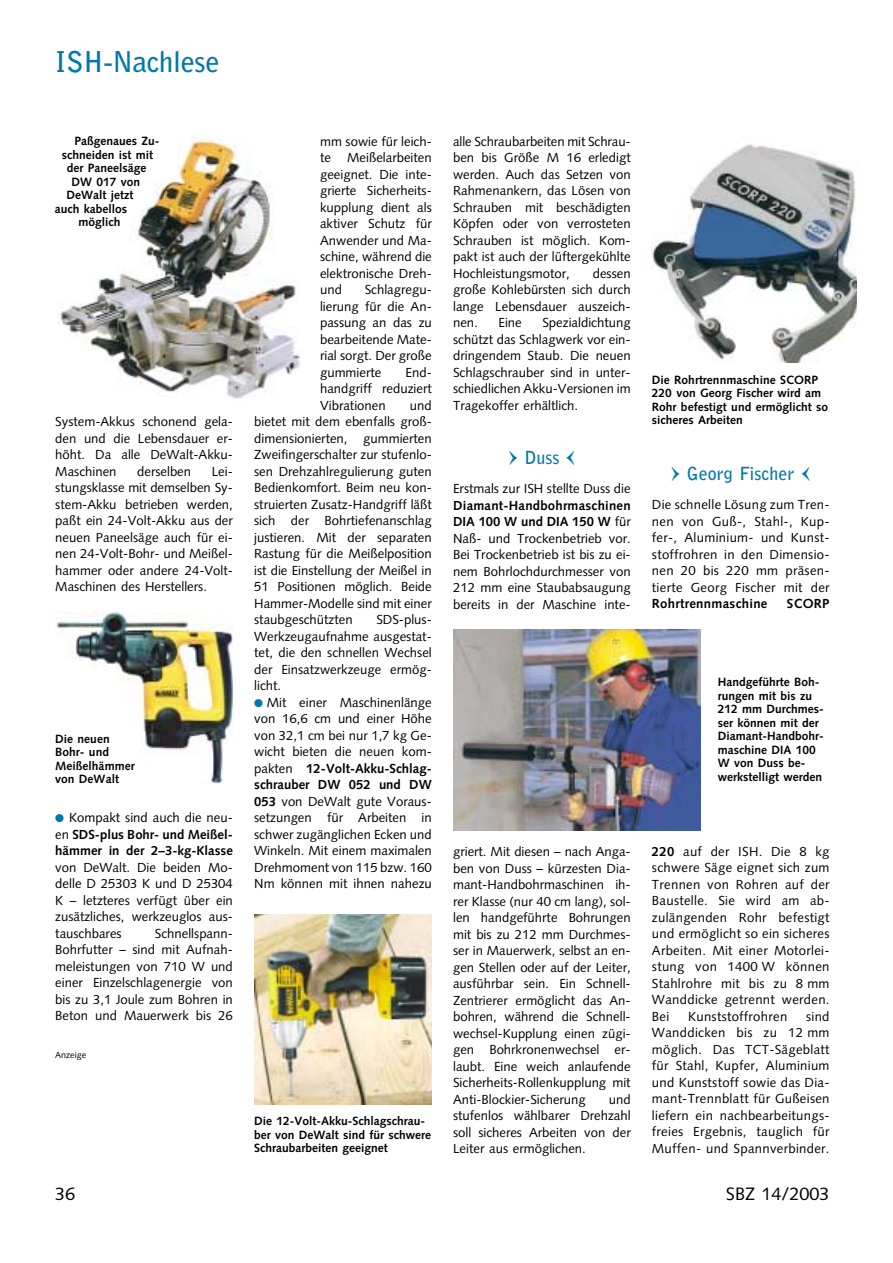
<style>
.page{position:relative;width:893px;height:1263px;background:#fff}
.page>*{position:absolute;margin:0;border:0;box-sizing:border-box;transform-origin:0 0}
.t1{font:700 28.5px "Bell Gothic";letter-spacing:-.01em;color:#0079ac}
.t2{font:700 18px "Bell Gothic";color:#0079ac}
.t3{font:18px "Syntax";color:#000}
.t4{font:13.2px/16.5px "Syntax";color:#000;text-align:justify}
.t5{font:700 13.2px/16.5px "Syntax";color:#000;text-align:justify}
.t6{font:700 13.2px "Syntax";letter-spacing:.02em;color:#000}
.t7{font:13.2px "Syntax";letter-spacing:.02em;color:#000}
.t8{font:700 12px/13.5px "Syntax";color:#000}
.t9{font:9px "Syntax";color:#000}
.s1{color:#0079ac}
.s2{font-weight:400}
.s3{font-weight:700}
</style>
<div class="page">
<img style="left:57px;top:138px;width:244px;height:261px">
<img style="left:55px;top:611px;width:178px;height:173px">
<img style="left:254px;top:914px;width:178px;height:190px">
<img style="left:453px;top:629px;width:247px;height:202px">
<img style="left:652px;top:144px;width:204px;height:219px">
<h1 class="t1" style="left:55px;top:51px;width:166px">ISH-Nachlese</h1>
<p class="t8" style="left:74px;top:135px;width:87px">Paßgenaues Zu-</p>
<p class="t8" style="left:62px;top:149px;width:93px">schneiden ist mit</p>
<p class="t8" style="left:67px;top:162px;width:81px">der Paneelsäge</p>
<p class="t8" style="left:71px;top:176px;width:70px">DW 017 von</p>
<p class="t8" style="left:67px;top:189px;width:68px">DeWalt jetzt</p>
<p class="t8" style="left:55px;top:203px;width:74px">auch kabellos</p>
<p class="t8" style="left:79px;top:216px;width:43px">möglich</p>
<p class="t4" style="left:55px;top:415px;width:179px">System-Akkus schonend gela&shy;den und die Lebensdauer er&shy;höht. Da alle DeWalt-Akku-Maschinen</p>
<p class="t4" style="left:137px;top:464px;width:55px">derselben</p>
<p class="t4" style="left:55px;top:464px;width:179px;text-indent:156px">Lei&shy;stungsklasse mit demselben Sy&shy;stem-Akku betrieben werden, paßt ein 24-Volt-Akku aus der neuen Paneelsäge auch für ei&shy;nen 24-Volt-Bohr- und Meißel&shy;hammer oder andere 24-Volt-Maschinen des Herstellers.</p>
<p class="t8" style="left:55px;top:733px;width:81px">Die neuen<br>Bohr- und<br>Meißelhämmer von DeWalt</p>
<p class="t5" style="left:55px;top:811px;width:179px"><span class="s1">●</span> <span class="s2">Kompakt sind auch die neu&shy;en</span> SDS-plus Bohr- und Meißel&shy;hämmer in der 2–3-kg-Klasse</p>
<p class="t4" style="left:55px;top:860px;width:179px">von DeWalt. Die beiden Mo&shy;delle D 25303 K und D 25304<br>K – letzteres verfügt über ein zusätzliches, werkzeuglos aus&shy;tauschbares</p>
<p class="t4" style="left:55px;top:926px;width:179px;text-indent:99px">Schnellspann-Bohrfutter – sind mit Aufnah&shy;meleistungen von 710 W und einer Einzelschlagenergie von bis zu 3,1 Joule zum Bohren in Beton und Mauerwerk bis 26</p>
<p class="t9" style="left:55px;top:1051px;width:33px">Anzeige</p>
<p class="t4" style="left:320px;top:134px;width:113px">mm sowie für leich&shy;te Meißelarbeiten geeignet. Die inte&shy;grierte Sicherheits&shy;kupplung dient als aktiver Schutz für Anwender und Ma&shy;schine, während die elektronische Dreh&shy;und</p>
<p class="t4" style="left:320px;top:283px;width:113px;text-indent:45px">Schlagregu&shy;lierung für die An&shy;passung an das zu bearbeitende Mate&shy;rial sorgt. Der große gummierte</p>
<p class="t4" style="left:320px;top:365px;width:113px;text-indent:85px">End&shy;handgriff reduziert Vibrationen</p>
<p class="t4" style="left:254px;top:398px;width:179px;text-indent:156px">und bietet mit dem ebenfalls groß&shy;dimensionierten, gummierten Zweifingerschalter zur stufenlo&shy;sen Drehzahlregulierung guten Bedienkomfort. Beim neu kon&shy;struierten Zusatz-Handgriff läßt sich der Bohrtiefenanschlag justieren. Mit der separaten Rastung für die Meißelposition ist die Einstellung der Meißel in 51 Positionen möglich. Beide Hammer-Modelle sind mit einer staubgeschützten</p>
<p class="t4" style="left:254px;top:613px;width:179px;text-indent:122px">SDS-plus-Werkzeugaufnahme ausgestat&shy;tet, die den schnellen Wechsel der Einsatzwerkzeuge ermög&shy;licht.</p>
<p class="t4" style="left:254px;top:695px;width:179px"><span class="s1">●</span> Mit einer Maschinenlänge von 16,6 cm und einer Höhe von 32,1 cm bei nur 1,7 kg Ge&shy;wicht bieten die neuen kom&shy;pakten <span class="s3">12-Volt-Akku-Schlag&shy;schrauber DW 052 und DW 053</span> von DeWalt gute Voraus&shy;setzungen für Arbeiten in schwer zugänglichen Ecken und Winkeln. Mit einem maximalen Drehmoment von 115 bzw. 160<br>Nm können mit ihnen nahezu</p>
<p class="t8" style="left:254px;top:1116px;width:178px">Die 12-Volt-Akku-Schlagschrau&shy;ber von DeWalt sind für schwere<br>Schraubarbeiten geeignet</p>
<p class="t4" style="left:453px;top:134px;width:179px">alle Schraubarbeiten mit Schrau&shy;ben bis Größe M 16 erledigt werden. Auch das Setzen von Rahmenankern, das Lösen von Schrauben mit beschädigten Köpfen oder von verrosteten Schrauben ist möglich. Kom&shy;pakt ist auch der lüftergekühlte Hochleistungsmotor,</p>
<p class="t4" style="left:453px;top:266px;width:179px;text-indent:140px">dessen große Kohlebürsten sich durch lange Lebensdauer auszeich&shy;nen.</p>
<p class="t4" style="left:453px;top:316px;width:179px;text-indent:89px">Spezialdichtung schützt das Schlagwerk vor ein&shy;dringendem Staub. Die neuen Schlagschrauber sind in unter&shy;schiedlichen Akku-Versionen im Tragekoffer erhältlich.</p>
<h2 class="t2" style="left:524px;top:450px;width:37px">Duss</h2>
<p class="t4" style="left:453px;top:482px;width:179px">Erstmals zur ISH stellte Duss die</p>
<p class="t4" style="left:453px;top:498px;width:179px"><span class="s3">Diamant-Handbohrmaschinen DIA 100 W und DIA 150 W</span> für Naß- und Trockenbetrieb vor.<br>Bei Trockenbetrieb ist bis zu ei&shy;nem Bohrlochdurchmesser von 212 mm eine Staubabsaugung bereits in der Maschine inte-</p>
<p class="t4" style="left:498px;top:316px;width:25px">Eine</p>
<p class="t8" style="left:652px;top:374px;width:177px">Die Rohrtrennmaschine SCORP<br>220 von Georg Fischer wird am<br>Rohr befestigt und ermöglicht so sicheres Arbeiten</p>
<h2 class="t2" style="left:687px;top:467px;width:109px">Georg Fischer</h2>
<p class="t4" style="left:652px;top:498px;width:179px">Die schnelle Lösung zum Tren&shy;nen von Guß-, Stahl-, Kup&shy;fer-, Aluminium- und Kunst&shy;stoffrohren in den Dimensio&shy;nen 20 bis 220 mm präsen&shy;tierte Georg Fischer mit der</p>
<p class="t6" style="left:652px;top:598px;width:117px">Rohrtrennmaschine</p>
<p class="t5" style="left:786px;top:597px;width:44px">SCORP</p>
<p class="t8" style="left:717px;top:676px;width:108px">Handgeführte Boh&shy;rungen mit bis zu<br>212 mm Durchmes&shy;ser können mit der<br>Diamant-Handbohr&shy;maschine DIA 100<br>W von Duss be&shy;werkstelligt werden</p>
<p class="t4" style="left:453px;top:845px;width:179px">griert. Mit diesen – nach Anga&shy;ben von Duss – kürzesten Dia&shy;mant-Handbohrmaschinen ih&shy;rer Klasse (nur 40 cm lang), sol&shy;len handgeführte Bohrungen mit bis zu 212 mm Durchmes&shy;ser in Mauerwerk, selbst an en&shy;gen Stellen oder auf der Leiter, ausführbar sein. Ein Schnell-Zentrierer ermöglicht das An&shy;bohren, während die Schnell&shy;wechsel-Kupplung einen zügi&shy;gen Bohrkronenwechsel er&shy;laubt. Eine weich anlaufende Sicherheits-Rollenkupplung mit Anti-Blockier-Sicherung</p>
<p class="t4" style="left:453px;top:1092px;width:179px;text-indent:156px">und stufenlos wählbarer Drehzahl soll sicheres Arbeiten von der Leiter aus ermöglichen.</p>
<p class="t4" style="left:652px;top:844px;width:179px"><span class="s3">220</span> auf der ISH. Die 8 kg schwere Säge eignet sich zum Trennen von Rohren auf der Baustelle. Sie wird am ab&shy;zulängenden Rohr befestigt und ermöglicht so ein sicheres Arbeiten. Mit einer Motorlei&shy;stung von 1400 W können Stahlrohre mit bis zu 8 mm Wanddicke getrennt werden.<br>Bei</p>
<p class="t7" style="left:688px;top:1011px;width:101px">Kunststoffrohren</p>
<p class="t4" style="left:652px;top:1009px;width:179px;text-indent:154px">sind Wanddicken bis zu 12 mm möglich. Das TCT-Sägeblatt für Stahl, Kupfer, Aluminium und Kunststoff sowie das Dia&shy;mant-Trennblatt für Gußeisen liefern ein nachbearbeitungs&shy;freies Ergebnis, tauglich für Muffen- und Spannverbinder.</p>
<h2 class="t3" style="left:55px;top:1186px;width:22px">36</h2>
<h2 class="t3" style="left:726px;top:1186px;width:105px">SBZ 14/2003</h2>
</div>
